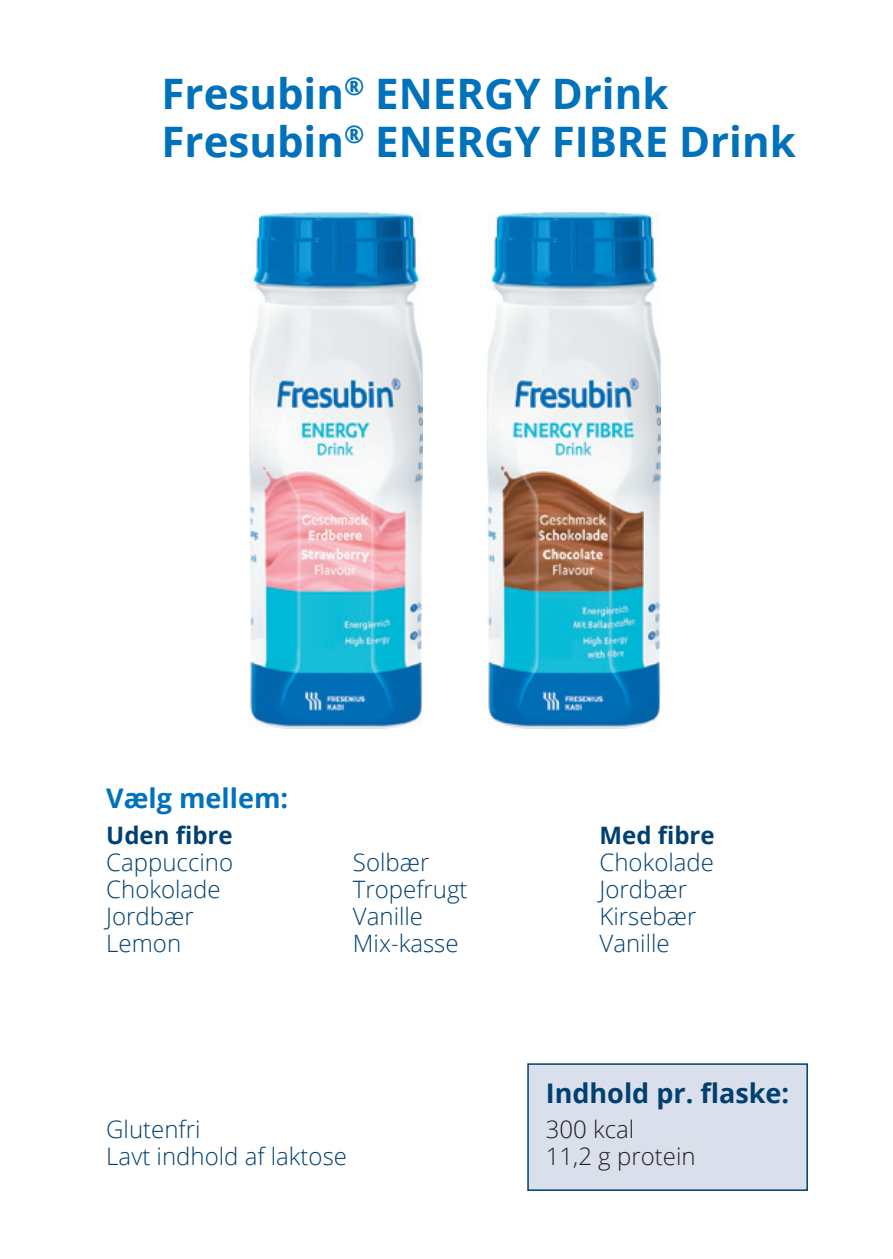
<style>
.page{position:relative;width:893px;height:1259px;background:#fff}
.page>*{position:absolute;margin:0;border:0;box-sizing:border-box;transform-origin:0 0}
.t1{font:700 42px/48px "Open Sans";color:#0071bb}
.t2{font:700 27px "Open Sans";color:#004070}
.t3{font:700 27px "Open Sans";color:#0071bb}
.t4{font:300 24px/27px "Open Sans";color:#004070}
.t5{font:300 24px/27px "Open Sans";color:#231f20}
.t6{font:700 24px "Open Sans";color:#004070}
</style>
<div class="page">
<img style="left:488px;top:213px;width:173px;height:515px">
<img style="left:249px;top:213px;width:173px;height:515px">
<div style="left:528px;top:1064px;width:279px;height:126px;background:#d9dfeb"></div>
<div style="left:527px;top:1063px;width:281px;height:128px;border:2px solid #004070"></div>
<h1 class="t1" style="left:162px;top:68px;width:636px">Fresubin<sup>®</sup> ENERGY Drink<br>Fresubin<sup>®</sup> ENERGY FIBRE Drink</h1>
<p class="t3" style="left:106px;top:778px;width:183px">Vælg mellem:</p>
<p class="t6" style="left:106px;top:818px;width:128px">Uden fibre</p>
<p class="t6" style="left:600px;top:818px;width:117px">Med fibre</p>
<p class="t4" style="left:106px;top:847px;width:128px">Cappuccino</p>
<p class="t4" style="left:353px;top:847px;width:78px">Solbær</p>
<p class="t4" style="left:600px;top:847px;width:116px">Chokolade</p>
<p class="t4" style="left:106px;top:874px;width:116px">Chokolade</p>
<p class="t4" style="left:353px;top:874px;width:116px">Tropefrugt</p>
<p class="t4" style="left:600px;top:874px;width:89px">Jordbær</p>
<p class="t4" style="left:106px;top:901px;width:89px">Jordbær</p>
<p class="t4" style="left:353px;top:901px;width:72px">Vanille</p>
<p class="t4" style="left:600px;top:901px;width:98px">Kirsebær</p>
<p class="t4" style="left:106px;top:928px;width:76px">Lemon</p>
<p class="t4" style="left:353px;top:928px;width:107px">Mix-kasse</p>
<p class="t4" style="left:600px;top:928px;width:72px">Vanille</p>
<p class="t4" style="left:106px;top:1115px;width:242px">Glutenfri<br>Lavt indhold af laktose</p>
<p class="t2" style="left:546px;top:1073px;width:245px">Indhold pr. flaske:</p>
<p class="t5" style="left:546px;top:1115px;width:151px">300 kcal<br>11,2 g protein</p>
</div>
